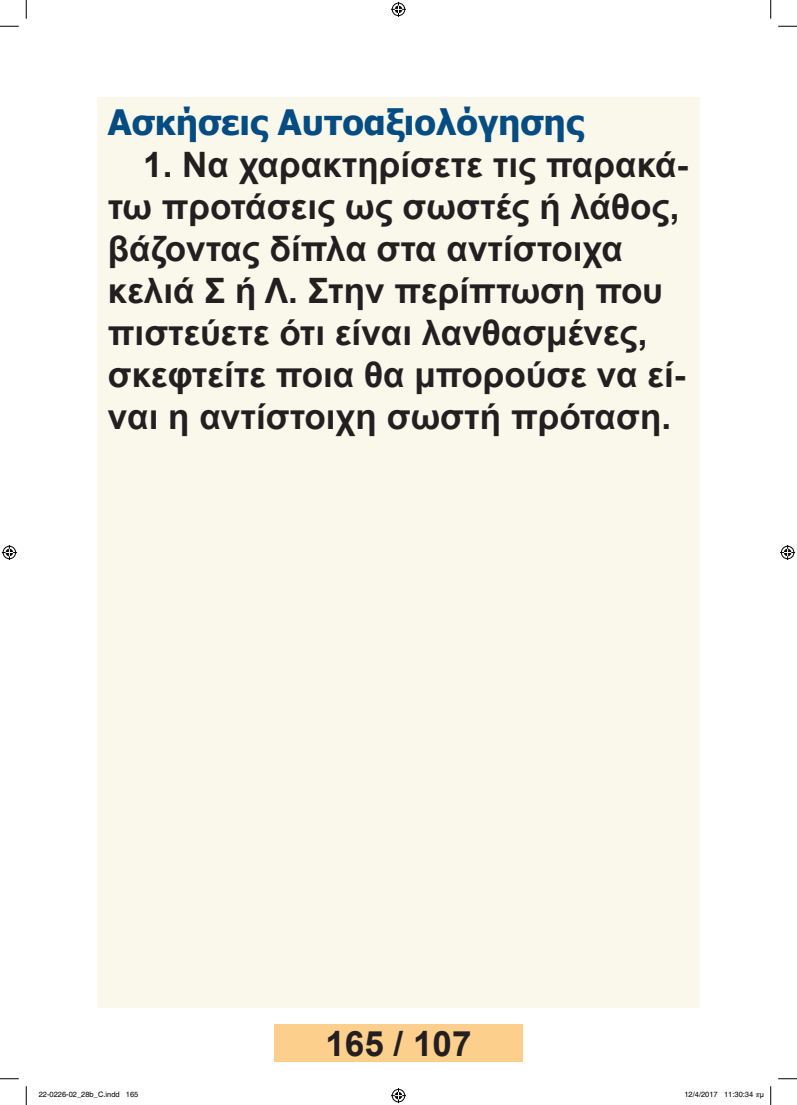
<style>
.page{position:relative;width:797px;height:1105px;background:#fff}
.page>*{position:absolute;margin:0;border:0;box-sizing:border-box;transform-origin:0 0}
.t1{font:700 35px/42px "Arial";color:#231f20}
.t2{font:700 35px "Tahoma";color:#054c83}
.t3{font:7.5px "Helvetica";color:#000}
</style>
<div class="page">
<div style="left:274px;top:1025px;width:248px;height:37px;background:#fdcf8c"></div>
<div style="left:97px;top:97px;width:602px;height:911px;background:#f9f8ea"></div>
<svg style="left:0;top:25px;width:19px;height:2px"></svg>
<svg style="left:778px;top:25px;width:19px;height:2px"></svg>
<svg style="left:0;top:1078px;width:19px;height:1px"></svg>
<svg style="left:778px;top:1078px;width:19px;height:1px"></svg>
<svg style="left:25px;top:0;width:2px;height:19px"></svg>
<svg style="left:25px;top:1086px;width:2px;height:19px"></svg>
<svg style="left:770px;top:0;width:1px;height:19px"></svg>
<svg style="left:770px;top:1086px;width:1px;height:19px"></svg>
<svg style="left:391px;top:2px;width:15px;height:15px"></svg>
<svg style="left:391px;top:1088px;width:15px;height:15px"></svg>
<svg style="left:2px;top:545px;width:15px;height:15px"></svg>
<svg style="left:780px;top:545px;width:15px;height:15px"></svg>
<p class="t2" style="left:108px;top:97px;width:477px">Ασκήσεις Αυτοαξιολόγησης</p>
<p class="t1" style="left:108px;top:144px;width:582px;text-indent:35px">1. Να χαρακτηρίσετε τις παρακά&shy;τω προτάσεις ως σωστές ή λάθος, βάζοντας δίπλα στα αντίστοιχα κελιά Σ ή Λ. Στην περίπτωση που πιστεύετε ότι είναι λανθασμένες, σκεφτείτε ποια θα μπορούσε να εί&shy;ναι η αντίστοιχη σωστή πρόταση.</p>
<p class="t1" style="left:325px;top:1023px;width:147px">165 / 107</p>
<p class="t3" style="left:39px;top:1090px;width:101px">22-0226-02_28b_C.indd 165</p>
<p class="t3" style="left:684px;top:1090px;width:81px">12/4/2017 11:30:34 πµ</p>
</div>
